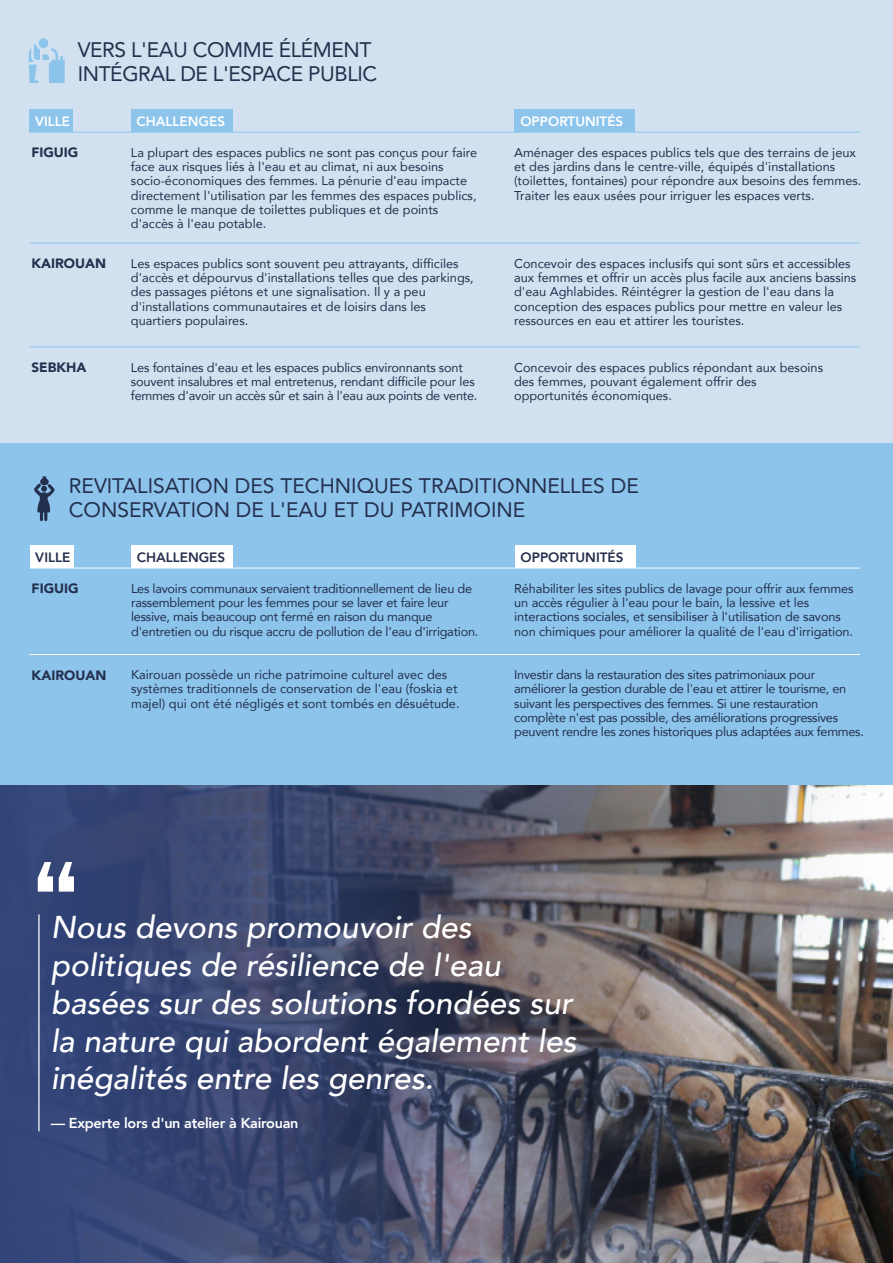
<style>
.page{position:relative;width:893px;height:1263px;background:#fff}
.page>*{position:absolute;margin:0;border:0;box-sizing:border-box;transform-origin:0 0}
.t1{font:italic 500 31.5px/37.8px "Avenir";color:#fff}
.t2{font:21px/24px "Avenir";color:#242f4d}
.t3{font:21px/24px "Avenir";letter-spacing:-.02em;color:#242f4d}
.t4{font:800 14.4px "Avenir";letter-spacing:-.02em;color:#fff}
.t5{font:900 13.5px "Avenir";color:#242f4d}
.t6{font:800 13.5px "Avenir";color:#242f4d}
.t7{font:800 13.5px "Avenir";color:#fff}
.t8{font:12.75px/14.2px "Avenir";color:#242f4d}
.t9{font:12.75px/14.2px "Avenir";letter-spacing:-.025em;color:#242f4d}
.t10{font:12.75px/14.2px "Avenir";letter-spacing:-.02em;color:#242f4d}
</style>
<div class="page">
<img style="left:0;top:785px;width:887px;height:478px">
<svg style="left:38px;top:862px;width:36px;height:30px"></svg>
<hr style="left:38px;top:914px;width:2px;height:217px;background:#fff">
<div style="left:0;top:0;width:893px;height:448px;background:#d2e1f0"></div>
<div style="left:0;top:443px;width:893px;height:342px;background:#8cc4eb"></div>
<hr style="left:30px;top:568px;width:830px;height:1px;background:#fff">
<hr style="left:30px;top:654px;width:830px;height:1px;background:#fff">
<div style="left:30px;top:545px;width:43px;height:23px;background:#fff"></div>
<div style="left:131px;top:545px;width:102px;height:23px;background:#fff"></div>
<div style="left:515px;top:545px;width:120px;height:23px;background:#fff"></div>
<hr style="left:30px;top:132px;width:830px;height:1px;background:#8cc4eb">
<hr style="left:30px;top:243px;width:830px;height:1px;background:#8cc4eb">
<hr style="left:30px;top:347px;width:830px;height:1px;background:#8cc4eb">
<div style="left:30px;top:110px;width:43px;height:22px;background:#8cc4eb"></div>
<div style="left:131px;top:110px;width:102px;height:22px;background:#8cc4eb"></div>
<div style="left:515px;top:110px;width:120px;height:22px;background:#8cc4eb"></div>
<div style="left:39px;top:38px;width:9px;height:10px;background:#8cc4eb;border-radius:50%"></div>
<svg style="left:29px;top:44px;width:36px;height:39px"></svg>
<svg style="left:34px;top:476px;width:21px;height:45px"></svg>
<h2 class="t3" style="left:78px;top:37px;width:301px">VERS L'EAU COMME ÉLÉMENT<br>INTÉGRAL DE L'ESPACE PUBLIC</h2>
<p class="t7" style="left:35px;top:111px;width:37px">VILLE</p>
<p class="t7" style="left:137px;top:111px;width:90px">CHALLENGES</p>
<p class="t7" style="left:520px;top:111px;width:104px">OPPORTUNITÉS</p>
<p class="t5" style="left:31px;top:141px;width:49px">FIGUIG</p>
<p class="t8" style="left:131px;top:145px;width:348px">La plupart des espaces publics ne sont pas conçus pour faire face aux risques liés à l'eau et au climat, ni aux besoins socio-économiques des femmes. La pénurie d'eau impacte directement l'utilisation par les femmes des espaces publics, comme le manque de toilettes publiques et de points d'accès à l'eau potable.</p>
<p class="t8" style="left:514px;top:145px;width:349px">Aménager des espaces publics tels que des terrains de jeux et des jardins dans le centre-ville, équipés d'installations (toilettes, fontaines) pour répondre aux besoins des femmes.<br>Traiter les eaux usées pour irriguer les espaces verts.</p>
<p class="t5" style="left:31px;top:252px;width:76px">KAIROUAN</p>
<p class="t8" style="left:131px;top:256px;width:344px">Les espaces publics sont souvent peu attrayants, difficiles d'accès et dépourvus d'installations telles que des parkings, des passages piétons et une signalisation. Il y a peu d'installations communautaires et de loisirs dans les quartiers populaires.</p>
<p class="t8" style="left:514px;top:256px;width:344px">Concevoir des espaces inclusifs qui sont sûrs et accessibles aux femmes et offrir un accès plus facile aux anciens bassins d'eau Aghlabides. Réintégrer la gestion de l'eau dans la conception des espaces publics pour mettre en valeur les ressources en eau et attirer les touristes.</p>
<p class="t5" style="left:31px;top:356px;width:56px">SEBKHA</p>
<p class="t8" style="left:131px;top:360px;width:348px">Les fontaines d'eau et les espaces publics environnants sont souvent insalubres et mal entretenus, rendant difficile pour les femmes d'avoir un accès sûr et sain à l'eau aux points de vente.</p>
<p class="t8" style="left:514px;top:360px;width:311px">Concevoir des espaces publics répondant aux besoins des femmes, pouvant également offrir des opportunités économiques.</p>
<h2 class="t2" style="left:69px;top:473px;width:572px">REVITALISATION DES TECHNIQUES TRADITIONNELLES DE<br>CONSERVATION DE L'EAU ET DU PATRIMOINE</h2>
<p class="t6" style="left:35px;top:547px;width:37px">VILLE</p>
<p class="t6" style="left:137px;top:547px;width:90px">CHALLENGES</p>
<p class="t6" style="left:521px;top:547px;width:104px">OPPORTUNITÉS</p>
<p class="t5" style="left:32px;top:577px;width:49px">FIGUIG</p>
<p class="t10" style="left:131px;top:581px;width:349px">Les lavoirs communaux servaient traditionnellement de lieu de rassemblement pour les femmes pour se laver et faire leur lessive, mais beaucoup ont fermé en raison du manque d'entretien ou du risque accru de pollution de l'eau d'irrigation.</p>
<p class="t8" style="left:514px;top:581px;width:341px">Réhabiliter les sites publics de lavage pour offrir aux femmes un accès régulier à l'eau pour le bain, la lessive et les interactions sociales, et sensibiliser à l'utilisation de savons non chimiques pour améliorer la qualité de l'eau d'irrigation.</p>
<p class="t5" style="left:32px;top:663px;width:76px">KAIROUAN</p>
<p class="t8" style="left:131px;top:667px;width:330px">Kairouan possède un riche patrimoine culturel avec des systèmes traditionnels de conservation de l'eau (foskia et majel) qui ont été négligés et sont tombés en désuétude.</p>
<p class="t9" style="left:514px;top:667px;width:351px">Investir dans la restauration des sites patrimoniaux pour améliorer la gestion durable de l'eau et attirer le tourisme, en suivant les perspectives des femmes. Si une restauration complète n'est pas possible, des améliorations progressives peuvent rendre les zones historiques plus adaptées aux femmes.</p>
<h1 class="t1" style="left:51px;top:909px;width:527px">Nous devons promouvoir des politiques de résilience de l'eau basées sur des solutions fondées sur la nature qui abordent également les inégalités entre les genres.</h1>
<p class="t4" style="left:51px;top:1111px;width:249px">— Experte lors d'un atelier à Kairouan</p>
</div>
